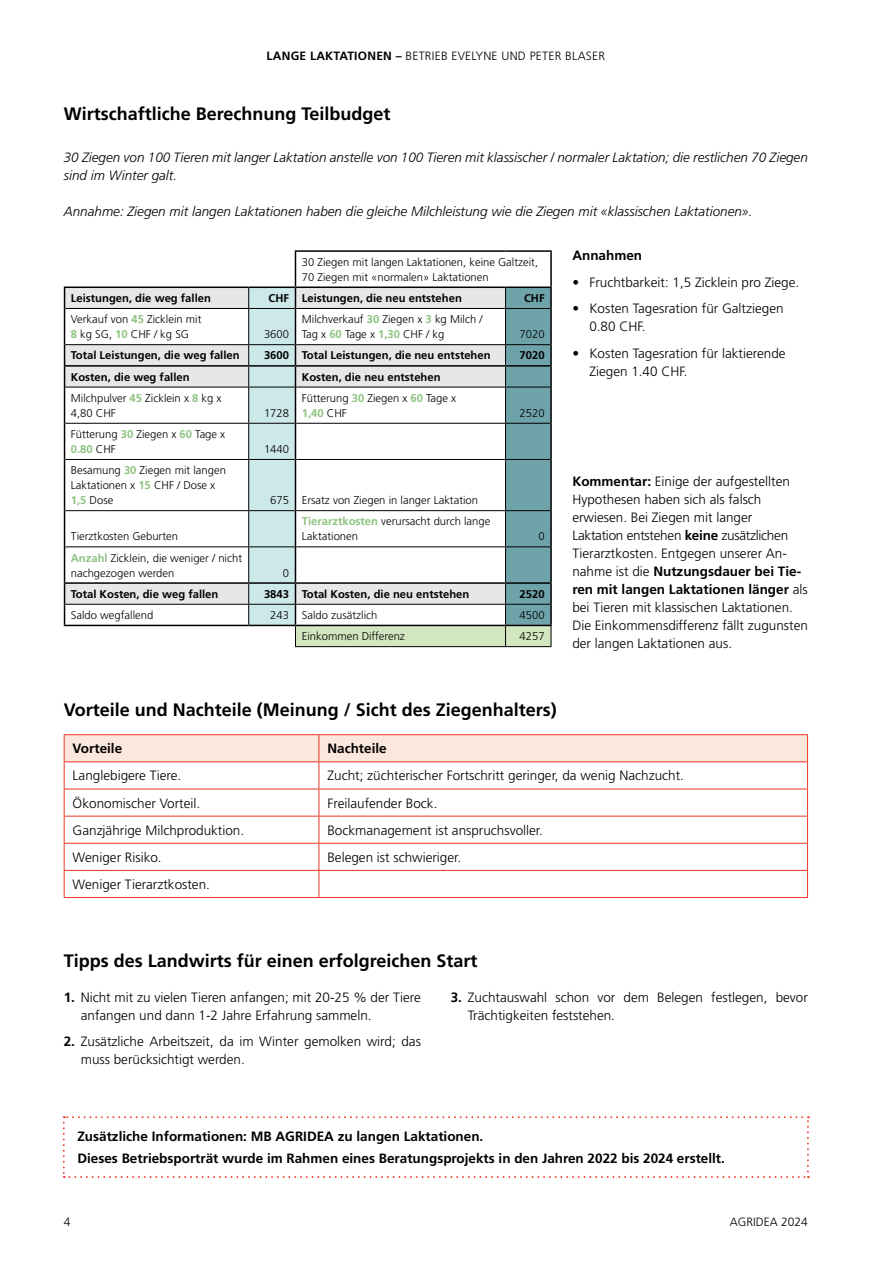
<style>
.page{position:relative;width:893px;height:1263px;background:#fff}
.page>*{position:absolute;margin:0;border:0;box-sizing:border-box;transform-origin:0 0}
.t1{font:700 18px "Frutiger LT Pro";color:#000}
.t2{font:300 13.5px/18px "Frutiger LT Pro";color:#000}
.t3{font:italic 300 13.5px/18px "Frutiger LT Pro";color:#000}
.t4{font:700 13.5px/22.2px "Frutiger LT Pro";color:#000}
.t5{font:300 12px "Frutiger LT Pro";letter-spacing:.02em;color:#000}
.t6{font:300 12px "Frutiger LT Pro";color:#000}
.t7{font:300 11.25px/15px "Frutiger LT Pro";color:#000}
.t8{font:700 11.25px "Frutiger LT Pro";color:#000}
.s1{font-weight:700}
.s2{font-weight:700;color:#8cc280}
</style>
<div class="page">
<hr style="left:64px;top:734px;width:255px;height:1px;background:#ee3524">
<hr style="left:319px;top:734px;width:489px;height:1px;background:#ee3524">
<svg style="left:64px;top:735px;width:744px;height:162px"></svg>
<hr style="left:64px;top:897px;width:255px;height:1px;background:#ee3524">
<hr style="left:319px;top:897px;width:489px;height:1px;background:#ee3524">
<svg style="left:63px;top:1116px;width:746px;height:62px"></svg>
<svg style="left:65px;top:288px;width:183px;height:316px"></svg>
<hr style="left:65px;top:308px;width:184px;height:1px;background:#000">
<hr style="left:65px;top:344px;width:184px;height:1px;background:#000">
<hr style="left:65px;top:387px;width:184px;height:1px;background:#000">
<hr style="left:65px;top:423px;width:184px;height:1px;background:#000">
<hr style="left:65px;top:459px;width:184px;height:1px;background:#000">
<hr style="left:65px;top:510px;width:184px;height:1px;background:#000">
<hr style="left:65px;top:546px;width:184px;height:1px;background:#000">
<hr style="left:65px;top:604px;width:184px;height:1px;background:#000">
<hr style="left:295px;top:250px;width:211px;height:2px;background:#000">
<hr style="left:295px;top:252px;width:1px;height:34px;background:#000">
<hr style="left:506px;top:250px;width:46px;height:2px;background:#000">
<hr style="left:550px;top:252px;width:2px;height:34px;background:#000">
<hr style="left:64px;top:387px;width:1px;height:36px;background:#000">
<hr style="left:64px;top:423px;width:1px;height:36px;background:#000">
<hr style="left:64px;top:459px;width:1px;height:52px;background:#000">
<hr style="left:64px;top:511px;width:1px;height:36px;background:#000">
<hr style="left:64px;top:547px;width:1px;height:35px;background:#000">
<svg style="left:248px;top:288px;width:304px;height:359px"></svg>
<hr style="left:64px;top:286px;width:185px;height:2px;background:#000">
<svg style="left:64px;top:288px;width:1px;height:20px"></svg>
<hr style="left:249px;top:286px;width:46px;height:2px;background:#000">
<hr style="left:295px;top:286px;width:211px;height:2px;background:#000">
<hr style="left:506px;top:286px;width:46px;height:2px;background:#000">
<hr style="left:550px;top:288px;width:2px;height:20px;background:#000">
<hr style="left:64px;top:308px;width:1px;height:37px;background:#000">
<hr style="left:550px;top:308px;width:2px;height:37px;background:#000">
<svg style="left:64px;top:345px;width:1px;height:42px"></svg>
<hr style="left:550px;top:345px;width:2px;height:20px;background:#000">
<hr style="left:64px;top:365px;width:185px;height:2px;background:#000">
<hr style="left:249px;top:365px;width:46px;height:2px;background:#000">
<hr style="left:295px;top:365px;width:211px;height:2px;background:#000">
<hr style="left:506px;top:365px;width:46px;height:2px;background:#000">
<hr style="left:64px;top:582px;width:185px;height:2px;background:#000">
<hr style="left:249px;top:582px;width:46px;height:2px;background:#000">
<hr style="left:295px;top:582px;width:211px;height:2px;background:#000">
<hr style="left:506px;top:582px;width:46px;height:2px;background:#000">
<hr style="left:550px;top:584px;width:2px;height:20px;background:#000">
<svg style="left:64px;top:584px;width:1px;height:41px"></svg>
<hr style="left:550px;top:604px;width:2px;height:21px;background:#000">
<hr style="left:64px;top:625px;width:185px;height:1px;background:#000">
<hr style="left:249px;top:625px;width:46px;height:1px;background:#000">
<hr style="left:295px;top:625px;width:211px;height:1px;background:#000">
<hr style="left:506px;top:625px;width:46px;height:1px;background:#000">
<p class="t5" style="left:267px;top:49px;width:340px"><span class="s1">LANGE LAKTATIONEN –</span> BETRIEB EVELYNE UND PETER BLASER</p>
<h1 class="t1" style="left:64px;top:103px;width:328px">Wirtschaftliche Berechnung Teilbudget</h1>
<p class="t3" style="left:64px;top:148px;width:746px">30 Ziegen von 100 Tieren mit langer Laktation anstelle von 100 Tieren mit klassischer / normaler Laktation; die restlichen 70 Ziegen sind im Winter galt.</p>
<p class="t3" style="left:64px;top:202px;width:690px">Annahme: Ziegen mit langen Laktationen haben die gleiche Milchleistung wie die Ziegen mit «klassischen Laktationen».</p>
<p class="t7" style="left:302px;top:255px;width:238px">30 Ziegen mit langen Laktationen, keine Galtzeit,<br>70 Ziegen mit «normalen» Laktationen</p>
<p class="t8" style="left:71px;top:291px;width:142px">Leistungen, die weg fallen</p>
<p class="t8" style="left:268px;top:291px;width:195px">CHF Leistungen, die neu entstehen</p>
<p class="t8" style="left:524px;top:291px;width:22px">CHF</p>
<p class="t7" style="left:71px;top:312px;width:132px">Verkauf von <span class="s2">45</span> Zicklein mit<br><span class="s2">8</span> kg SG, <span class="s2">10</span> CHF / kg SG</p>
<p class="t7" style="left:302px;top:312px;width:182px">Milchverkauf <span class="s2">30</span> Ziegen x <span class="s2">3</span> kg Milch /<br>Tag x <span class="s2">60</span> Tage x <span class="s2">1,30</span> CHF / kg</p>
<p class="t7" style="left:264px;top:327px;width:27px">3600</p>
<p class="t7" style="left:520px;top:327px;width:27px">7020</p>
<p class="t8" style="left:71px;top:349px;width:170px">Total Leistungen, die weg fallen</p>
<p class="t8" style="left:264px;top:349px;width:228px">3600 Total Leistungen, die neu entstehen</p>
<p class="t8" style="left:520px;top:349px;width:27px">7020</p>
<p class="t8" style="left:71px;top:370px;width:120px">Kosten, die weg fallen</p>
<p class="t8" style="left:302px;top:370px;width:140px">Kosten, die neu entstehen</p>
<p class="t7" style="left:71px;top:391px;width:152px">Milchpulver <span class="s2">45</span> Zicklein x <span class="s2">8</span> kg x<br>4,80 CHF</p>
<p class="t7" style="left:302px;top:391px;width:156px">Fütterung <span class="s2">30</span> Ziegen x <span class="s2">60</span> Tage x<br><span class="s2">1,40</span> CHF</p>
<p class="t7" style="left:264px;top:406px;width:27px">1728</p>
<p class="t7" style="left:520px;top:406px;width:27px">2520</p>
<p class="t7" style="left:71px;top:427px;width:156px">Fütterung <span class="s2">30</span> Ziegen x <span class="s2">60</span> Tage x<br><span class="s2">0.80</span> CHF</p>
<p class="t7" style="left:71px;top:463px;width:157px">Besamung <span class="s2">30</span> Ziegen mit langen<br>Laktationen x <span class="s2">15</span> CHF / Dose x<br><span class="s2">1,5</span> Dose</p>
<p class="t7" style="left:71px;top:529px;width:109px">Tierztkosten Geburten</p>
<p class="t7" style="left:71px;top:550px;width:173px"><span class="s2">Anzahl</span> Zicklein, die weniger / nicht nachgezogen werden</p>
<p class="t7" style="left:264px;top:442px;width:27px">1440</p>
<p class="t7" style="left:270px;top:493px;width:209px">675 Ersatz von Ziegen in langer Laktation</p>
<p class="t7" style="left:283px;top:565px;width:8px">0</p>
<p class="t7" style="left:302px;top:514px;width:190px"><span class="s2">Tierarztkosten</span> verursacht durch lange<br>Laktationen</p>
<p class="t7" style="left:538px;top:529px;width:8px">0</p>
<p class="t8" style="left:71px;top:587px;width:149px">Total Kosten, die weg fallen</p>
<p class="t8" style="left:264px;top:587px;width:207px">3843 Total Kosten, die neu entstehen</p>
<p class="t8" style="left:520px;top:587px;width:27px">2520</p>
<p class="t7" style="left:71px;top:608px;width:84px">Saldo wegfallend</p>
<p class="t7" style="left:270px;top:608px;width:109px">243 Saldo zusätzlich</p>
<p class="t7" style="left:520px;top:608px;width:27px">4500</p>
<p class="t7" style="left:302px;top:629px;width:105px">Einkommen Differenz</p>
<p class="t7" style="left:520px;top:629px;width:27px">4257</p>
<p class="t4" style="left:572px;top:245px;width:71px">Annahmen</p>
<p class="t2" style="left:572px;top:273px;width:228px">• Fruchtbarkeit: 1,5 Zicklein pro Ziege.</p>
<p class="t2" style="left:589px;top:300px;width:196px;text-indent:-17px">• Kosten Tagesration für Galtziegen<br>0.80 CHF.</p>
<p class="t2" style="left:589px;top:344px;width:198px;text-indent:-17px">• Kosten Tagesration für laktierende<br>Ziegen 1.40 CHF.</p>
<p class="t2" style="left:572px;top:472px;width:237px"><span class="s1">Kommentar:</span> Einige der aufgestellten Hypothesen haben sich als falsch erwiesen. Bei Ziegen mit langer<br>Laktation entstehen <span class="s1">keine</span> zusätzlichen Tierarztkosten. Entgegen unserer An&shy;nahme ist die <span class="s1">Nutzungsdauer bei Tie&shy;ren mit langen Laktationen länger</span> als bei Tieren mit klassischen Laktationen.<br>Die Einkommensdifferenz fällt zugunsten der langen Laktationen aus.</p>
<h1 class="t1" style="left:64px;top:699px;width:495px">Vorteile und Nachteile (Meinung / Sicht des Ziegenhalters)</h1>
<p class="t4" style="left:73px;top:737px;width:51px">Vorteile</p>
<p class="t4" style="left:327px;top:737px;width:61px">Nachteile</p>
<p class="t2" style="left:73px;top:767px;width:110px">Langlebigere Tiere.</p>
<p class="t2" style="left:327px;top:767px;width:358px">Zucht; züchterischer Fortschritt geringer, da wenig Nachzucht.</p>
<p class="t2" style="left:73px;top:794px;width:129px">Ökonomischer Vorteil.</p>
<p class="t2" style="left:327px;top:794px;width:112px">Freilaufender Bock.</p>
<p class="t2" style="left:73px;top:821px;width:173px">Ganzjährige Milchproduktion.</p>
<p class="t2" style="left:327px;top:821px;width:217px">Bockmanagement ist anspruchsvoller.</p>
<p class="t2" style="left:73px;top:848px;width:91px">Weniger Risiko.</p>
<p class="t2" style="left:327px;top:848px;width:135px">Belegen ist schwieriger.</p>
<p class="t2" style="left:73px;top:875px;width:139px">Weniger Tierarztkosten.</p>
<h1 class="t1" style="left:64px;top:950px;width:415px">Tipps des Landwirts für einen erfolgreichen Start</h1>
<p class="t2" style="left:81px;top:988px;width:342px;text-indent:-17px"><span class="s1">1.</span> Nicht mit zu vielen Tieren anfangen; mit 20-25 % der Tiere anfangen und dann 1-2 Jahre Erfahrung sammeln.</p>
<p class="t2" style="left:81px;top:1032px;width:342px;text-indent:-17px"><span class="s1">2.</span> Zusätzliche Arbeitszeit, da im Winter gemolken wird; das muss berücksichtigt werden.</p>
<p class="t2" style="left:468px;top:988px;width:342px;text-indent:-17px"><span class="s1">3.</span> Zuchtauswahl schon vor dem Belegen festlegen, bevor<br>Trächtigkeiten feststehen.</p>
<p class="t4" style="left:77px;top:1125px;width:649px">Zusätzliche Informationen: MB AGRIDEA zu langen Laktationen.<br>Dieses Betriebsporträt wurde im Rahmen eines Beratungsprojekts in den Jahren 2022 bis 2024 erstellt.</p>
<p class="t5" style="left:64px;top:1215px;width:8px">4</p>
<p class="t6" style="left:730px;top:1215px;width:80px">AGRIDEA 2024</p>
</div>
